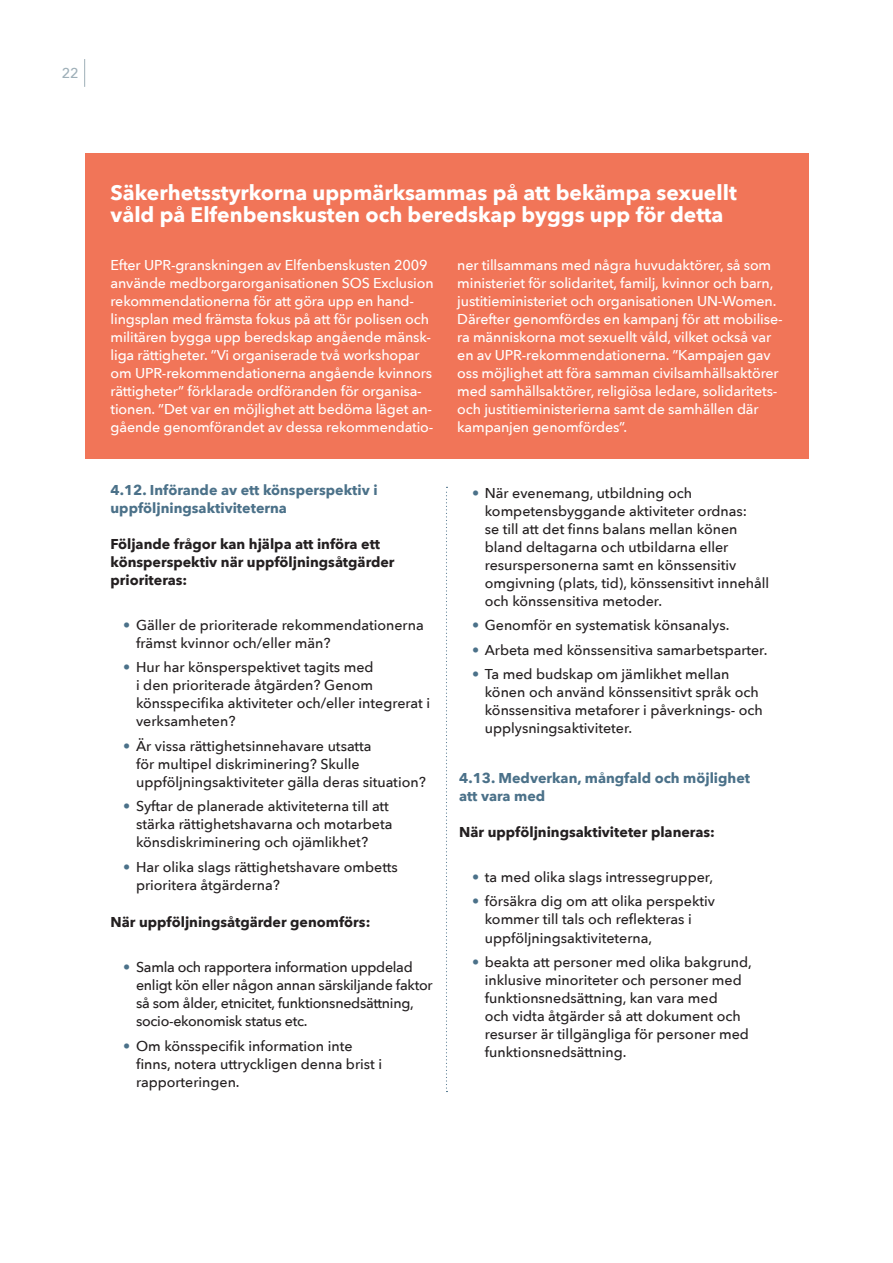
<style>
.page{position:relative;width:893px;height:1263px;background:#fff}
.page>*{position:absolute;margin:0;border:0;box-sizing:border-box;transform-origin:0 0}
.Laatikon_otsikko{font:700 21px/22.5px "Avenir Next";color:#fff}
.Luettelo{font:500 14.25px/18px "Avenir Next";color:#231f20}
.Leipis{font:500 14.25px/18px "Avenir Next";letter-spacing:-.01em;color:#fff}
.Väliotsikko{font:700 14.25px/18px "Avenir Next";color:#231f20}
.Luettelo-2{font:500 14.25px/18px "Avenir Next";letter-spacing:-.02em;color:#231f20}
.Väliotsikko-2{font:700 14.25px/18px "Avenir Next";color:#4b7189}
.t1{font:500 14.25px "Avenir Next";color:#9eafb8}
.s1{color:#4b7189}
</style>
<div class="page">
<svg style="left:84px;top:59px;width:1px;height:28px"></svg>
<svg style="left:446px;top:487px;width:1px;height:605px"></svg>
<div style="left:85px;top:153px;width:723px;height:305px;background:#f17558"></div>
<p class="t1" style="left:62px;top:64px;width:18px">22</p>
<p class="Laatikon_otsikko" style="left:111px;top:181px;width:628px">Säkerhetsstyrkorna uppmärksammas på att bekämpa sexuellt våld på Elfenbenskusten och beredskap byggs upp för detta</p>
<p class="Leipis" style="left:111px;top:256px;width:325px">Efter UPR-granskningen av Elfenbenskusten 2009 använde medborgarorganisationen SOS Exclusion rekommendationerna för att göra upp en hand&shy;lingsplan med främsta fokus på att för polisen och militären bygga upp beredskap angående mänsk&shy;liga rättigheter. ”Vi organiserade två workshopar om UPR-rekommendationerna angående kvinnors rättigheter” förklarade ordföranden för organisa&shy;tionen. ”Det var en möjlighet att bedöma läget an&shy;gående genomförandet av dessa rekommendatio-</p>
<p class="Leipis" style="left:457px;top:256px;width:327px">ner tillsammans med några huvudaktörer, så som ministeriet för solidaritet, familj, kvinnor och barn, justitieministeriet och organisationen UN-Women.<br>Därefter genomfördes en kampanj för att mobilise&shy;ra människorna mot sexuellt våld, vilket också var en av UPR-rekommendationerna. ”Kampajen gav oss möjlighet att föra samman civilsamhällsaktörer med samhällsaktörer, religiösa ledare, solidaritets&shy;och justitieministerierna samt de samhällen där kampanjen genomfördes”.</p>
<p class="Väliotsikko-2" style="left:111px;top:481px;width:269px">4.12. Införande av ett könsperspektiv i uppföljningsaktiviteterna</p>
<p class="Väliotsikko" style="left:111px;top:535px;width:286px">Följande frågor kan hjälpa att införa ett könsperspektiv när uppföljningsåtgärder prioriteras:</p>
<p class="Luettelo" style="left:136px;top:616px;width:289px;text-indent:-13px"><span class="s1">•</span> Gäller de prioriterade rekommendationerna främst kvinnor och/eller män?</p>
<p class="Luettelo" style="left:136px;top:658px;width:295px;text-indent:-13px"><span class="s1">•</span> Hur har könsperspektivet tagits med<br>i den prioriterade åtgärden? Genom könsspecifika aktiviteter och/eller integrerat i verksamheten?</p>
<p class="Luettelo" style="left:136px;top:737px;width:291px;text-indent:-13px"><span class="s1">•</span> Är vissa rättighetsinnehavare utsatta<br>för multipel diskriminering? Skulle uppföljningsaktiviteter gälla deras situation?</p>
<p class="Luettelo" style="left:136px;top:797px;width:258px;text-indent:-13px"><span class="s1">•</span> Syftar de planerade aktiviteterna till att stärka rättighetshavarna och motarbeta könsdiskriminering och ojämlikhet?</p>
<p class="Luettelo" style="left:136px;top:858px;width:263px;text-indent:-13px"><span class="s1">•</span> Har olika slags rättighetshavare ombetts prioritera åtgärderna?</p>
<p class="Väliotsikko" style="left:111px;top:913px;width:261px">När uppföljningsåtgärder genomförs:</p>
<p class="Luettelo-2" style="left:136px;top:958px;width:298px;text-indent:-13px"><span class="s1">•</span> Samla och rapportera information uppdelad enligt kön eller någon annan särskiljande faktor så som ålder, etnicitet, funktionsnedsättning, socio-ekonomisk status etc.</p>
<p class="Luettelo" style="left:136px;top:1036px;width:248px;text-indent:-13px"><span class="s1">•</span> Om könsspecifik information inte finns, notera uttryckligen denna brist i rapporteringen.</p>
<p class="Luettelo" style="left:485px;top:484px;width:286px;text-indent:-13px"><span class="s1">•</span> När evenemang, utbildning och kompetensbyggande aktiviteter ordnas:<br>se till att det finns balans mellan könen bland deltagarna och utbildarna eller resurspersonerna samt en könssensitiv omgivning (plats, tid), könssensitivt innehåll och könssensitiva metoder.</p>
<p class="Luettelo" style="left:472px;top:616px;width:257px"><span class="s1">•</span> Genomför en systematisk könsanalys.</p>
<p class="Luettelo" style="left:472px;top:641px;width:295px"><span class="s1">•</span> Arbeta med könssensitiva samarbetsparter.</p>
<p class="Luettelo" style="left:485px;top:665px;width:280px;text-indent:-13px"><span class="s1">•</span> Ta med budskap om jämlikhet mellan könen och använd könssensitivt språk och könssensitiva metaforer i påverknings- och upplysningsaktiviteter.</p>
<p class="Väliotsikko-2" style="left:459px;top:769px;width:292px">4.13. Medverkan, mångfald och möjlighet att vara med</p>
<p class="Väliotsikko" style="left:459px;top:823px;width:257px">När uppföljningsaktiviteter planeras:</p>
<p class="Luettelo" style="left:472px;top:868px;width:243px"><span class="s1">•</span> ta med olika slags intressegrupper,</p>
<p class="Luettelo" style="left:485px;top:892px;width:232px;text-indent:-13px"><span class="s1">•</span> försäkra dig om att olika perspektiv kommer till tals och reflekteras i uppföljningsaktiviteterna,</p>
<p class="Luettelo" style="left:485px;top:953px;width:269px;text-indent:-13px"><span class="s1">•</span> beakta att personer med olika bakgrund, inklusive minoriteter och personer med funktionsnedsättning, kan vara med<br>och vidta åtgärder så att dokument och resurser är tillgängliga för personer med funktionsnedsättning.</p>
</div>
